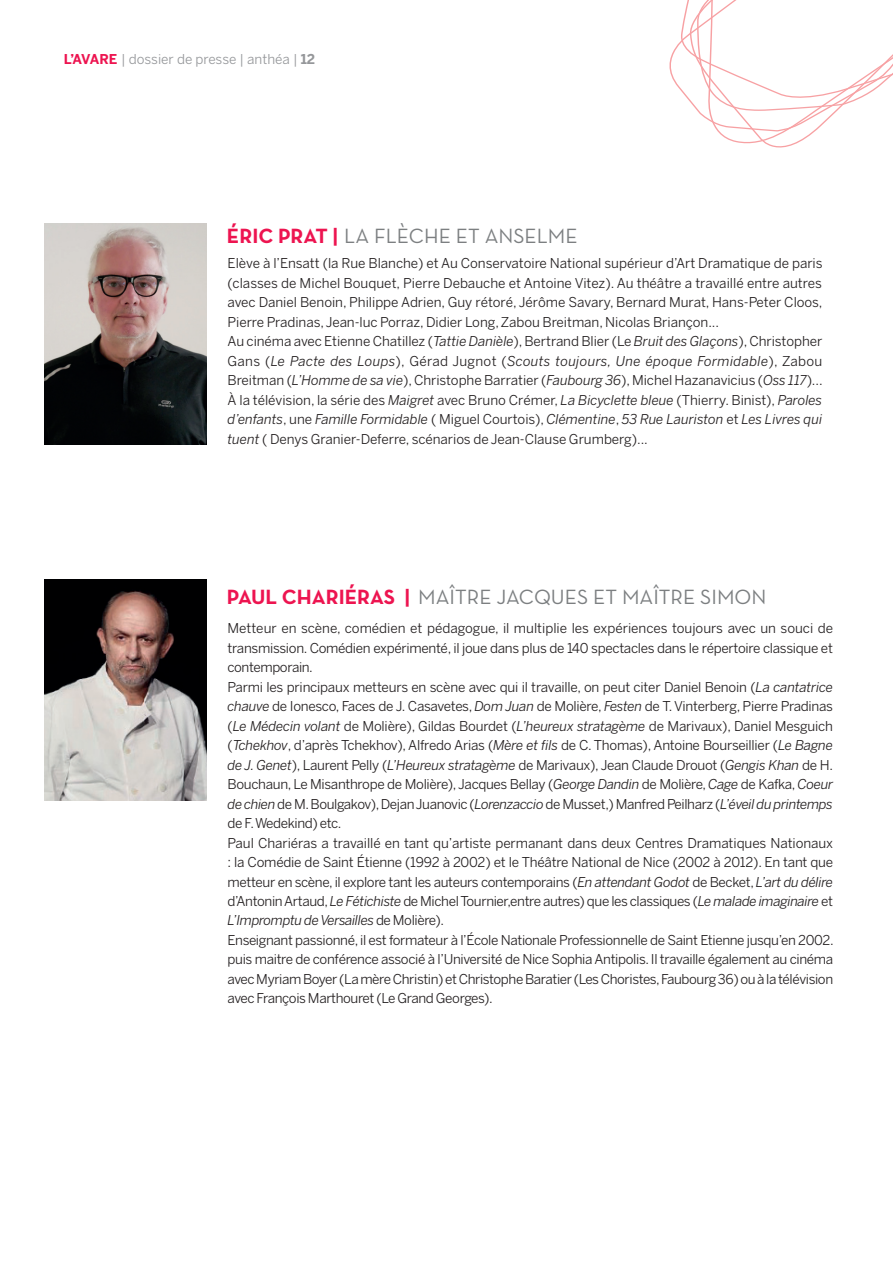
<style>
.page{position:relative;width:893px;height:1263px;background:#fff}
.page>*{position:absolute;margin:0;border:0;box-sizing:border-box;transform-origin:0 0}
.t1{font:21px "Neutra Text";color:#7c7f81}
.t2{font:13.5px/19.5px "Benton Sans";letter-spacing:-.02em;color:#231f20}
.t3{font:13.5px "Benton Sans";color:#95979a}
.s1{font-weight:700;color:#ed1450}
.s2{font-weight:700}
.s3{font-style:italic}
</style>
<div class="page">
<svg style="left:669px;top:0;width:224px;height:148px"></svg>
<img style="left:45px;top:224px;width:161px;height:221px">
<img style="left:45px;top:579px;width:161px;height:221px">
<p class="t3" style="left:64px;top:51px;width:253px"><span class="s1">L’AVARE</span> | dossier de presse | anthéa | <span class="s2">12</span></p>
<h1 class="t1" style="left:227px;top:223px;width:352px"><span class="s1">ÉRIC PRAT |</span> LA FLÈCHE ET ANSELME</h1>
<p class="t2" style="left:228px;top:254px;width:597px">Elève à l’Ensatt (la Rue Blanche) et Au Conservatoire National supérieur d’Art Dramatique de paris (classes de Michel Bouquet, Pierre Debauche et Antoine Vitez). Au théâtre a travaillé entre autres avec Daniel Benoin, Philippe Adrien, Guy rétoré, Jérôme Savary, Bernard Murat, Hans-Peter Cloos, Pierre Pradinas, Jean-luc Porraz, Didier Long, Zabou Breitman, Nicolas Briançon...<br>Au cinéma avec Etienne Chatillez (<span class="s3">Tattie Danièle</span>), Bertrand Blier (Le <span class="s3">Bruit des Glaçons</span>), Christopher Gans (<span class="s3">Le Pacte des Loups</span>), Gérad Jugnot (<span class="s3">Scouts toujours, Une époque Formidable</span>), Zabou Breitman (<span class="s3">L’Homme de sa vie</span>), Christophe Barratier (<span class="s3">Faubourg 36</span>), Michel Hazanavicius (<span class="s3">Oss 117</span>)...<br>À la télévision, la série des <span class="s3">Maigret</span> avec Bruno Crémer, <span class="s3">La Bicyclette bleue</span> (Thierry. Binist), <span class="s3">Paroles d’enfants</span>, une <span class="s3">Famille Formidable</span> ( Miguel Courtois), <span class="s3">Clémentine</span>, <span class="s3">53 Rue Lauriston</span> et <span class="s3">Les Livres qui tuent</span> ( Denys Granier-Deferre, scénarios de Jean-Clause Grumberg)...</p>
<h1 class="t1" style="left:227px;top:584px;width:541px"><span class="s1">PAUL CHARIÉRAS |</span> MAÎTRE JACQUES ET MAÎTRE SIMON</h1>
<p class="t2" style="left:228px;top:618px;width:608px">Metteur en scène, comédien et pédagogue, il multiplie les expériences toujours avec un souci de transmission. Comédien expérimenté, il joue dans plus de 140 spectacles dans le répertoire classique et contemporain.<br>Parmi les principaux metteurs en scène avec qui il travaille, on peut citer Daniel Benoin (<span class="s3">La cantatrice chauve</span> de Ionesco, Faces de J. Casavetes, <span class="s3">Dom Juan</span> de Molière, <span class="s3">Festen</span> de T. Vinterberg, Pierre Pradinas (<span class="s3">Le Médecin volant</span> de Molière), Gildas Bourdet (<span class="s3">L’heureux stratagème</span> de Marivaux), Daniel Mesguich (<span class="s3">Tchekhov</span>, d’après Tchekhov), Alfredo Arias (<span class="s3">Mère et fils</span> de C. Thomas), Antoine Bourseillier (<span class="s3">Le Bagne de J. Genet</span>), Laurent Pelly (<span class="s3">L’Heureux stratagème</span> de Marivaux), Jean Claude Drouot (<span class="s3">Gengis Khan</span> de H.<br>Bouchaun, Le Misanthrope de Molière), Jacques Bellay (<span class="s3">George Dandin</span> de Molière, <span class="s3">Cage</span> de Kafka, <span class="s3">Coeur de chien</span> de M. Boulgakov), Dejan Juanovic (<span class="s3">Lorenzaccio</span> de Musset,) Manfred Peilharz (<span class="s3">L’éveil du printemps </span>de F. Wedekind) etc.<br>Paul Chariéras a travaillé en tant qu’artiste permanant dans deux Centres Dramatiques Nationaux : la Comédie de Saint Étienne (1992 à 2002) et le Théâtre National de Nice (2002 à 2012). En tant que metteur en scène, il explore tant les auteurs contemporains (<span class="s3">En attendant Godot</span> de Becket, <span class="s3">L’art du délire </span>d’Antonin Artaud, <span class="s3">Le Fétichiste</span> de Michel Tournier,entre autres) que les classiques (<span class="s3">Le malade imaginaire</span> et <span class="s3">L’Impromptu de Versailles</span> de Molière).<br>Enseignant passionné, il est formateur à l’École Nationale Professionnelle de Saint Etienne jusqu’en 2002. puis maitre de conférence associé à l’Université de Nice Sophia Antipolis. Il travaille également au cinéma avec Myriam Boyer (La mère Christin) et Christophe Baratier (Les Choristes, Faubourg 36) ou à la télévision avec François Marthouret (Le Grand Georges).</p>
</div>
